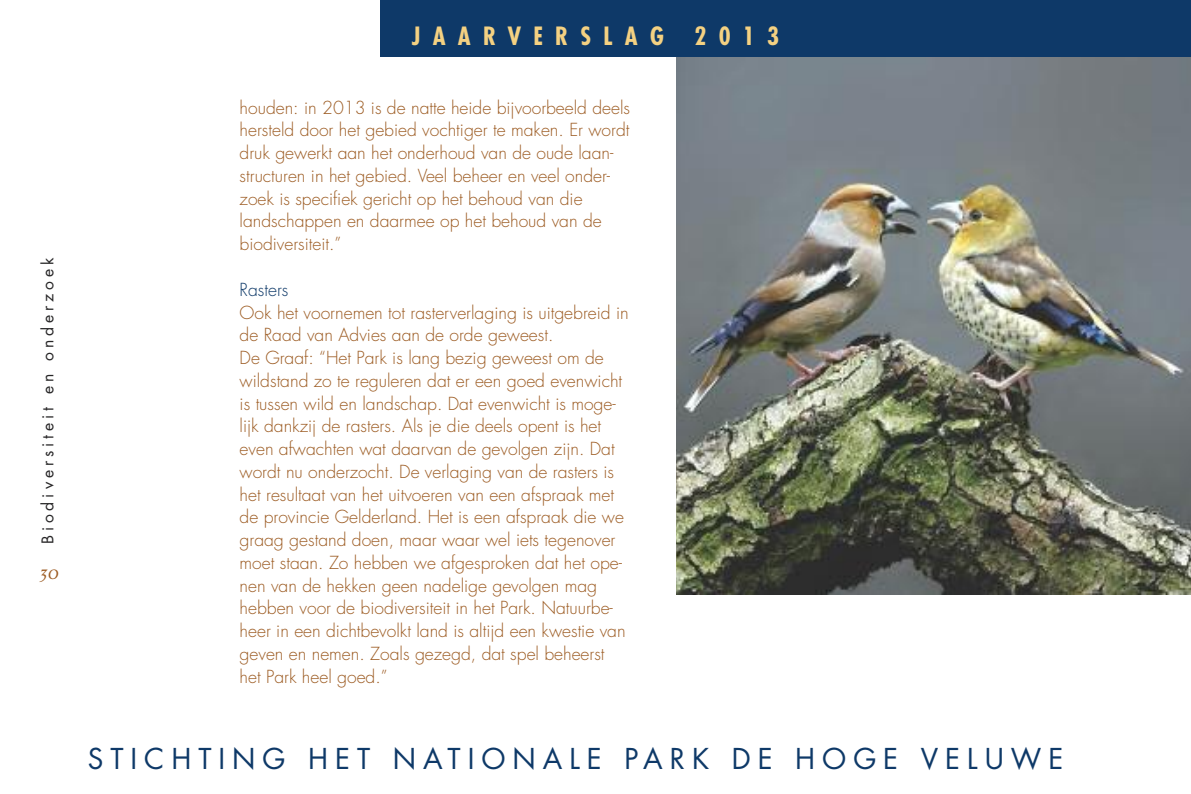
<style>
.page{position:relative;width:1191px;height:794px;background:#fff}
.page>*{position:absolute;margin:0;border:0;box-sizing:border-box;transform-origin:0 0}
.t1{font:28px "Futura";letter-spacing:.25em;color:#0e3968}
.t2{font:700 condensed 24.5px "Futura";letter-spacing:.5em;color:#f4d182}
.t3{font:italic 24.5px "Disturbance";color:#9c5b22}
.t4{font:300 17.5px/22.8px "Futura";color:#9c5b22}
.t5{font:300 17.5px "Futura";color:#0e3968}
.t6{font:15.75px "Futura";letter-spacing:.25em;color:#272627}
</style>
<div class="page">
<img style="left:676px;top:58px;width:514px;height:536px">
<div style="left:380px;top:0;width:811px;height:57px;background:#0e3968"></div>
<p class="t6" style="left:41px;top:544px;width:288px;rotate:-90deg">Biodiversiteit en onderzoek</p>
<h2 class="t3" style="left:40px;top:556px;width:20px">30</h2>
<h2 class="t2" style="left:412px;top:25px;width:369px">JAARVERSLAG 2013</h2>
<p class="t4" style="left:240px;top:97px;width:392px">houden: in 2013 is de natte heide bijvoorbeeld deels hersteld door het gebied vochtiger te maken. Er wordt druk gewerkt aan het onderhoud van de oude laan&shy;structuren in het gebied. Veel beheer en veel onder&shy;zoek is specifiek gericht op het behoud van die landschappen en daarmee op het behoud van de biodiversiteit.”</p>
<p class="t5" style="left:240px;top:281px;width:50px">Rasters</p>
<p class="t4" style="left:240px;top:302px;width:390px">Ook het voornemen tot rasterverlaging is uitgebreid in de Raad van Advies aan de orde geweest.<br>De Graaf: “Het Park is lang bezig geweest om de wildstand zo te reguleren dat er een goed evenwicht is tussen wild en landschap. Dat evenwicht is moge&shy;lijk dankzij de rasters. Als je die deels opent is het even afwachten wat daarvan de gevolgen zijn. Dat wordt nu onderzocht. De verlaging van de rasters is het resultaat van het uitvoeren van een afspraak met de provincie Gelderland. Het is een afspraak die we graag gestand doen, maar waar wel iets tegenover moet staan. Zo hebben we afgesproken dat het ope&shy;nen van de hekken geen nadelige gevolgen mag hebben voor de biodiversiteit in het Park. Natuurbe&shy;heer in een dichtbevolkt land is altijd een kwestie van geven en nemen. Zoals gezegd, dat spel beheerst het Park heel goed.”</p>
<h1 class="t1" style="left:88px;top:746px;width:977px">STICHTING HET NATIONALE PARK DE HOGE VELUWE</h1>
</div>
